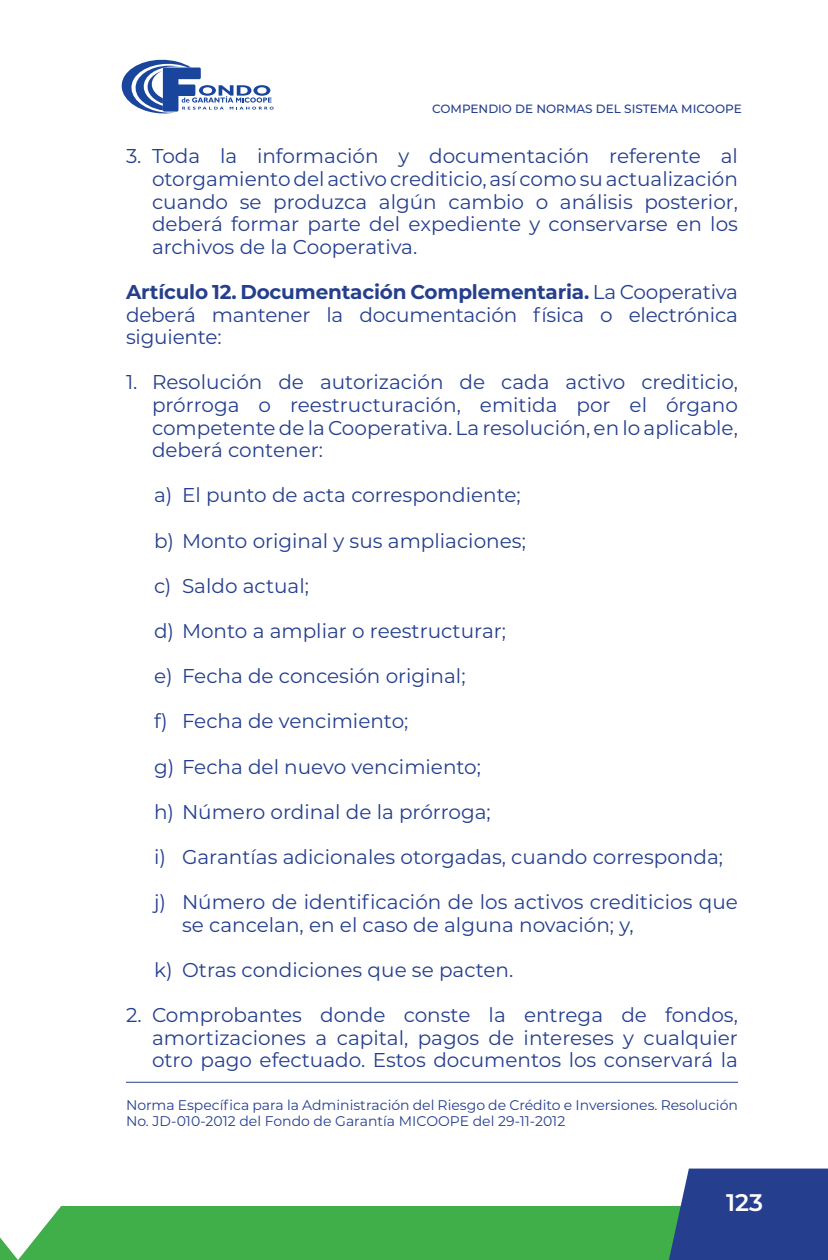
<style>
.page{position:relative;width:828px;height:1260px;background:#fff}
.page>*{position:absolute;margin:0;border:0;box-sizing:border-box;transform-origin:0 0}
.t1{font:600 24px "Montserrat";color:#fff}
.t2{font:20px/22.6px "Montserrat";color:#253f8e;text-align:justify}
.t3{font:14px/16px "Montserrat";color:#253f8e}
.t4{font:500 12px "Montserrat";color:#253f8e}
.s1{font-weight:700}
</style>
<div class="page">
<svg style="left:121px;top:59px;width:153px;height:55px"></svg>
<svg style="left:0;top:1169px;width:828px;height:91px"></svg>
<hr style="left:126px;top:1082px;width:612px;height:1px;background:#253f8e">
<p class="t4" style="left:432px;top:101px;width:311px">COMPENDIO DE NORMAS DEL SISTEMA MICOOPE</p>
<p class="t2" style="left:152px;top:144px;width:588px;text-indent:-26px">3. Toda la información y documentación referente al otorgamiento del activo crediticio, así como su actualización cuando se produzca algún cambio o análisis posterior, deberá formar parte del expediente y conservarse en los archivos de la Cooperativa.</p>
<p class="t2" style="left:126px;top:280px;width:614px"><span class="s1">Artículo 12. Documentación Complementaria.</span> La Cooperativa deberá mantener la documentación física o electrónica siguiente:</p>
<p class="t2" style="left:152px;top:370px;width:588px;text-indent:-26px">1. Resolución de autorización de cada activo crediticio, prórroga o reestructuración, emitida por el órgano competente de la Cooperativa. La resolución, en lo aplicable, deberá contener:</p>
<p class="t2" style="left:154px;top:483px;width:368px">a) El punto de acta correspondiente;</p>
<p class="t2" style="left:154px;top:528px;width:373px">b) Monto original y sus ampliaciones;</p>
<p class="t2" style="left:154px;top:574px;width:157px">c) Saldo actual;</p>
<p class="t2" style="left:154px;top:619px;width:354px">d) Monto a ampliar o reestructurar;</p>
<p class="t2" style="left:154px;top:664px;width:313px">e) Fecha de concesión original;</p>
<p class="t2" style="left:154px;top:709px;width:256px">f) Fecha de vencimiento;</p>
<p class="t2" style="left:154px;top:754px;width:329px">g) Fecha del nuevo vencimiento;</p>
<p class="t2" style="left:154px;top:800px;width:338px">h) Número ordinal de la prórroga;</p>
<p class="t2" style="left:154px;top:845px;width:571px">i) Garantías adicionales otorgadas, cuando corresponda;</p>
<p class="t2" style="left:182px;top:890px;width:557px;text-indent:-28px">j) Número de identificación de los activos crediticios que se cancelan, en el caso de alguna novación; y,</p>
<p class="t2" style="left:154px;top:958px;width:361px">k) Otras condiciones que se pacten.</p>
<p class="t2" style="left:152px;top:1003px;width:588px;text-indent:-26px">2. Comprobantes donde conste la entrega de fondos, amortizaciones a capital, pagos de intereses y cualquier otro pago efectuado. Estos documentos los conservará la</p>
<p class="t3" style="left:126px;top:1097px;width:613px">Norma Específica para la Administración del Riesgo de Crédito e Inversiones. Resolución<br>No. JD-010-2012 del Fondo de Garantía MICOOPE del 29-11-2012</p>
<p class="t1" style="left:726px;top:1186px;width:39px">123</p>
</div>
